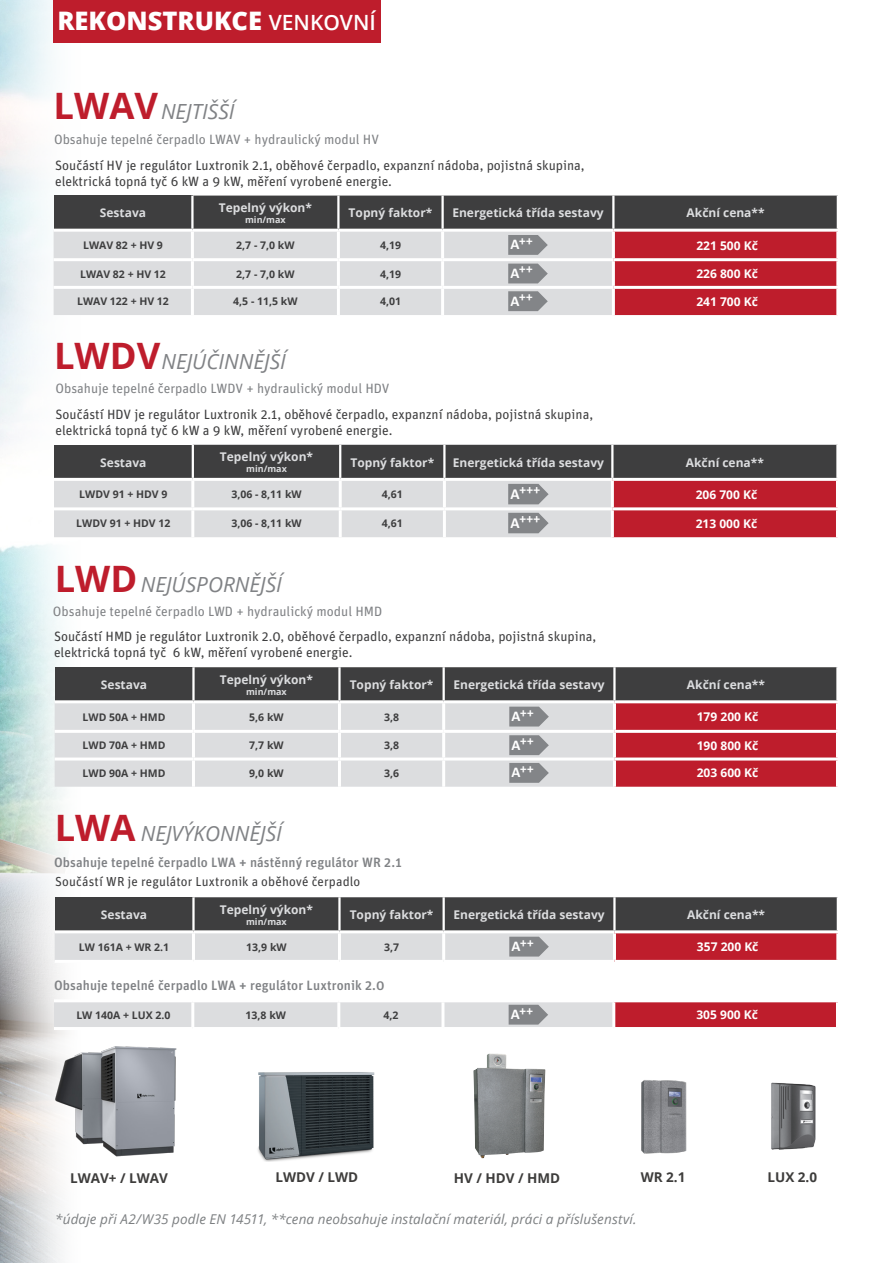
<style>
.page{position:relative;width:893px;height:1263px;background:#fff}
.page>*{position:absolute;margin:0;border:0;box-sizing:border-box;transform-origin:0 0}
.t1{font:700 36.45px "Open Sans";color:#be1d2c}
.t2{font:800 25.5px "Open Sans";color:#fff}
.t3{font:italic 20.85px "Open Sans";color:#808285}
.t4{font:13.5px/16.2px "Unit Pro";color:#3e3e3f}
.t5{font:13.5px "Unit Pro";color:#808285}
.t6{font:500 13.5px "Unit Pro";letter-spacing:.01em;color:#808285}
.t7{font:italic 13.5px "Open Sans";letter-spacing:.01em;color:#7c7f81}
.t8{font:700 13.5px "Open Sans";color:#3d3c3b}
.t9{font:700 13.5px "Calibri";color:#fff}
.t10{font:700 13.2px "Calibri";color:#fff}
.t11{font:13.05px "Unit Pro";letter-spacing:.01em;color:#3e3e3f}
.t12{font:700 12px "Open Sans";color:#dcdddf}
.t13{font:700 12px "Open Sans";color:#fff}
.t14{font:700 10.5px "Open Sans";color:#3e3e3f}
.t15{font:700 9px "Open Sans";color:#dcdddf}
.s1{font-weight:600;font-size:21px}
.s2{font-size:14.85px}
.s3{font-size:15.45px}
</style>
<div class="page">
<img style="left:0;top:0;width:87px;height:1263px">
<svg style="left:54px;top:445px;width:783px;height:92px;background:#a0878a"></svg>
<div style="left:54px;top:196px;width:138px;height:34px;background:#3e3e3f"></div>
<div style="left:54px;top:232px;width:137px;height:83px;background:#dcdddf"></div>
<hr style="left:54px;top:229px;width:138px;height:3px;background:#fff">
<hr style="left:54px;top:258px;width:138px;height:3px;background:#fff">
<hr style="left:54px;top:286px;width:138px;height:3px;background:#fff">
<hr style="left:191px;top:196px;width:3px;height:33px;background:#fff">
<svg style="left:192px;top:196px;width:646px;height:119px;background:#ac8b8f"></svg>
<div style="left:55px;top:667px;width:138px;height:35px;background:#3e3e3f"></div>
<div style="left:55px;top:703px;width:137px;height:84px;background:#dcdddf"></div>
<hr style="left:55px;top:700px;width:138px;height:3px;background:#fff">
<hr style="left:55px;top:730px;width:138px;height:3px;background:#fff">
<hr style="left:55px;top:757px;width:138px;height:3px;background:#fff">
<hr style="left:192px;top:667px;width:3px;height:33px;background:#fff">
<svg style="left:193px;top:667px;width:644px;height:120px;background:#ab888c"></svg>
<hr style="left:55px;top:960px;width:138px;height:3px;background:#fff">
<svg style="left:55px;top:897px;width:783px;height:64px;background:#887679"></svg>
<div style="left:53px;top:0;width:327px;height:42px;background:#be1d2c"></div>
<div style="left:614px;top:1001px;width:223px;height:27px;background:#be1d2c"></div>
<hr style="left:54px;top:999px;width:139px;height:3px;background:#fff">
<hr style="left:614px;top:999px;width:225px;height:3px;background:#fff">
<hr style="left:612px;top:1002px;width:3px;height:25px;background:#fff">
<hr style="left:836px;top:1002px;width:3px;height:25px;background:#fff">
<hr style="left:54px;top:1027px;width:139px;height:3px;background:#fff">
<hr style="left:614px;top:1027px;width:225px;height:3px;background:#fff">
<svg style="left:54px;top:1002px;width:559px;height:25px;background:#d8d9db"></svg>
<img style="left:258px;top:1072px;width:117px;height:90px">
<img style="left:473px;top:1053px;width:72px;height:105px">
<img style="left:54px;top:1041px;width:123px;height:119px">
<img style="left:641px;top:1080px;width:46px;height:73px">
<img style="left:771px;top:1082px;width:45px;height:68px">
<p class="t2" style="left:57px;top:2px;width:320px">REKONSTRUKCE <span class="s1">VENKOVNÍ</span></p>
<p class="t1" style="left:54px;top:80px;width:106px">LWAV</p>
<p class="t3" style="left:161px;top:97px;width:75px">NEJTIŠŠÍ</p>
<p class="t5" style="left:54px;top:130px;width:327px">Obsahuje tepelné čerpadlo LWAV + hydraulický modul HV</p>
<p class="t4" style="left:55px;top:157px;width:531px">Součástí HV je regulátor Luxtronik 2.1, oběhové čerpadlo, expanzní nádoba, pojistná skupina, elektrická topná tyč 6 kW a 9 kW, měření vyrobené energie.</p>
<p class="t12" style="left:100px;top:205px;width:48px">Sestava</p>
<p class="t12" style="left:219px;top:199px;width:95px">Tepelný výkon*</p>
<p class="t15" style="left:245px;top:213px;width:42px">min/max</p>
<p class="t12" style="left:349px;top:205px;width:85px">Topný faktor*</p>
<p class="t12" style="left:452px;top:205px;width:153px">Energetická třída sestavy</p>
<p class="t12" style="left:687px;top:205px;width:80px">Akční cena**</p>
<p class="t14" style="left:83px;top:238px;width:81px">LWAV 82 + HV 9</p>
<p class="t14" style="left:236px;top:238px;width:60px">2,7 - 7,0 kW</p>
<p class="t14" style="left:380px;top:238px;width:23px">4,19</p>
<p class="t10" style="left:510px;top:232px;width:24px"><span class="s2">A</span>++</p>
<p class="t13" style="left:696px;top:237px;width:63px">221 500 Kč</p>
<p class="t14" style="left:80px;top:266px;width:87px">LWAV 82 + HV 12</p>
<p class="t14" style="left:236px;top:266px;width:60px">2,7 - 7,0 kW</p>
<p class="t14" style="left:380px;top:266px;width:23px">4,19</p>
<p class="t10" style="left:510px;top:261px;width:24px"><span class="s2">A</span>++</p>
<p class="t13" style="left:696px;top:265px;width:63px">226 800 Kč</p>
<p class="t14" style="left:77px;top:294px;width:93px">LWAV 122 + HV 12</p>
<p class="t14" style="left:233px;top:294px;width:66px">4,5 - 11,5 kW</p>
<p class="t14" style="left:380px;top:294px;width:23px">4,01</p>
<p class="t10" style="left:510px;top:288px;width:24px"><span class="s2">A</span>++</p>
<p class="t13" style="left:696px;top:293px;width:63px">241 700 Kč</p>
<p class="t1" style="left:54px;top:330px;width:108px">LWDV</p>
<p class="t3" style="left:161px;top:348px;width:126px">NEJÚČINNĚJŠÍ</p>
<p class="t5" style="left:55px;top:379px;width:336px">Obsahuje tepelné čerpadlo LWDV + hydraulický modul HDV</p>
<p class="t4" style="left:55px;top:405px;width:539px">Součástí HDV je regulátor Luxtronik 2.1, oběhové čerpadlo, expanzní nádoba, pojistná skupina, elektrická topná tyč 6 kW a 9 kW, měření vyrobené energie.</p>
<p class="t12" style="left:100px;top:454px;width:48px">Sestava</p>
<p class="t12" style="left:220px;top:448px;width:95px">Tepelný výkon*</p>
<p class="t15" style="left:246px;top:462px;width:42px">min/max</p>
<p class="t12" style="left:350px;top:454px;width:85px">Topný faktor*</p>
<p class="t12" style="left:453px;top:454px;width:153px">Energetická třída sestavy</p>
<p class="t12" style="left:686px;top:454px;width:80px">Akční cena**</p>
<p class="t14" style="left:79px;top:487px;width:90px">LWDV 91 + HDV 9</p>
<p class="t14" style="left:231px;top:487px;width:72px">3,06 - 8,11 kW</p>
<p class="t14" style="left:382px;top:487px;width:23px">4,61</p>
<p class="t9" style="left:510px;top:481px;width:31px"><span class="s3">A</span>+++</p>
<p class="t13" style="left:696px;top:486px;width:63px">206 700 Kč</p>
<p class="t14" style="left:76px;top:516px;width:96px">LWDV 91 + HDV 12</p>
<p class="t14" style="left:231px;top:516px;width:72px">3,06 - 8,11 kW</p>
<p class="t14" style="left:382px;top:516px;width:23px">4,61</p>
<p class="t9" style="left:510px;top:510px;width:31px"><span class="s3">A</span>+++</p>
<p class="t13" style="left:696px;top:515px;width:63px">213 000 Kč</p>
<p class="t1" style="left:55px;top:553px;width:84px">LWD</p>
<p class="t3" style="left:141px;top:570px;width:143px">NEJÚSPORNĚJŠÍ</p>
<p class="t5" style="left:53px;top:602px;width:331px">Obsahuje tepelné čerpadlo LWD + hydraulický modul HMD</p>
<p class="t4" style="left:54px;top:628px;width:544px">Součástí HMD je regulátor Luxtronik 2.0, oběhové čerpadlo, expanzní nádoba, pojistná skupina, elektrická topná tyč 6 kW, měření vyrobené energie.</p>
<p class="t12" style="left:101px;top:676px;width:48px">Sestava</p>
<p class="t12" style="left:220px;top:671px;width:95px">Tepelný výkon*</p>
<p class="t15" style="left:246px;top:685px;width:42px">min/max</p>
<p class="t12" style="left:350px;top:676px;width:85px">Topný faktor*</p>
<p class="t12" style="left:453px;top:676px;width:153px">Energetická třída sestavy</p>
<p class="t12" style="left:687px;top:676px;width:80px">Akční cena**</p>
<p class="t14" style="left:83px;top:709px;width:84px">LWD 50A + HMD</p>
<p class="t14" style="left:249px;top:709px;width:36px">5,6 kW</p>
<p class="t14" style="left:384px;top:709px;width:17px">3,8</p>
<p class="t10" style="left:511px;top:704px;width:24px"><span class="s2">A</span>++</p>
<p class="t13" style="left:697px;top:708px;width:63px">179 200 Kč</p>
<p class="t14" style="left:83px;top:738px;width:84px">LWD 70A + HMD</p>
<p class="t14" style="left:249px;top:738px;width:36px">7,7 kW</p>
<p class="t14" style="left:384px;top:738px;width:17px">3,8</p>
<p class="t10" style="left:511px;top:732px;width:24px"><span class="s2">A</span>++</p>
<p class="t13" style="left:697px;top:737px;width:63px">190 800 Kč</p>
<p class="t14" style="left:83px;top:766px;width:84px">LWD 90A + HMD</p>
<p class="t14" style="left:249px;top:766px;width:36px">9,0 kW</p>
<p class="t14" style="left:384px;top:766px;width:17px">3,6</p>
<p class="t10" style="left:511px;top:760px;width:24px"><span class="s2">A</span>++</p>
<p class="t13" style="left:697px;top:765px;width:63px">203 600 Kč</p>
<p class="t1" style="left:55px;top:802px;width:82px">LWA</p>
<p class="t3" style="left:141px;top:820px;width:143px">NEJVÝKONNĚJŠÍ</p>
<p class="t6" style="left:54px;top:852px;width:349px">Obsahuje tepelné čerpadlo LWA + nástěnný regulátor WR 2.1</p>
<p class="t11" style="left:55px;top:872px;width:307px">Součástí WR je regulátor Luxtronik a oběhové čerpadlo</p>
<p class="t12" style="left:101px;top:906px;width:48px">Sestava</p>
<p class="t12" style="left:220px;top:901px;width:95px">Tepelný výkon*</p>
<p class="t15" style="left:246px;top:915px;width:42px">min/max</p>
<p class="t12" style="left:350px;top:906px;width:85px">Topný faktor*</p>
<p class="t12" style="left:453px;top:906px;width:153px">Energetická třída sestavy</p>
<p class="t12" style="left:687px;top:906px;width:80px">Akční cena**</p>
<p class="t14" style="left:79px;top:939px;width:92px">LW 161A + WR 2.1</p>
<p class="t14" style="left:246px;top:939px;width:42px">13,9 kW</p>
<p class="t14" style="left:384px;top:939px;width:17px">3,7</p>
<p class="t10" style="left:511px;top:934px;width:24px"><span class="s2">A</span>++</p>
<p class="t13" style="left:697px;top:938px;width:63px">357 200 Kč</p>
<p class="t6" style="left:54px;top:975px;width:332px">Obsahuje tepelné čerpadlo LWA + regulátor Luxtronik 2.0</p>
<p class="t14" style="left:76px;top:1007px;width:96px">LW 140A + LUX 2.0</p>
<p class="t14" style="left:246px;top:1007px;width:42px">13,8 kW</p>
<p class="t14" style="left:383px;top:1007px;width:17px">4,2</p>
<p class="t10" style="left:511px;top:1002px;width:24px"><span class="s2">A</span>++</p>
<p class="t13" style="left:696px;top:1006px;width:63px">305 900 Kč</p>
<p class="t8" style="left:70px;top:1168px;width:99px">LWAV+ / LWAV</p>
<p class="t8" style="left:275px;top:1168px;width:84px">LWDV / LWD</p>
<p class="t8" style="left:454px;top:1168px;width:108px">HV / HDV / HMD</p>
<p class="t8" style="left:641px;top:1168px;width:46px">WR 2.1</p>
<p class="t8" style="left:767px;top:1168px;width:51px">LUX 2.0</p>
<p class="t7" style="left:55px;top:1210px;width:583px">*údaje při A2/W35 podle EN 14511, **cena neobsahuje instalační materiál, práci a příslušenství.</p>
</div>
